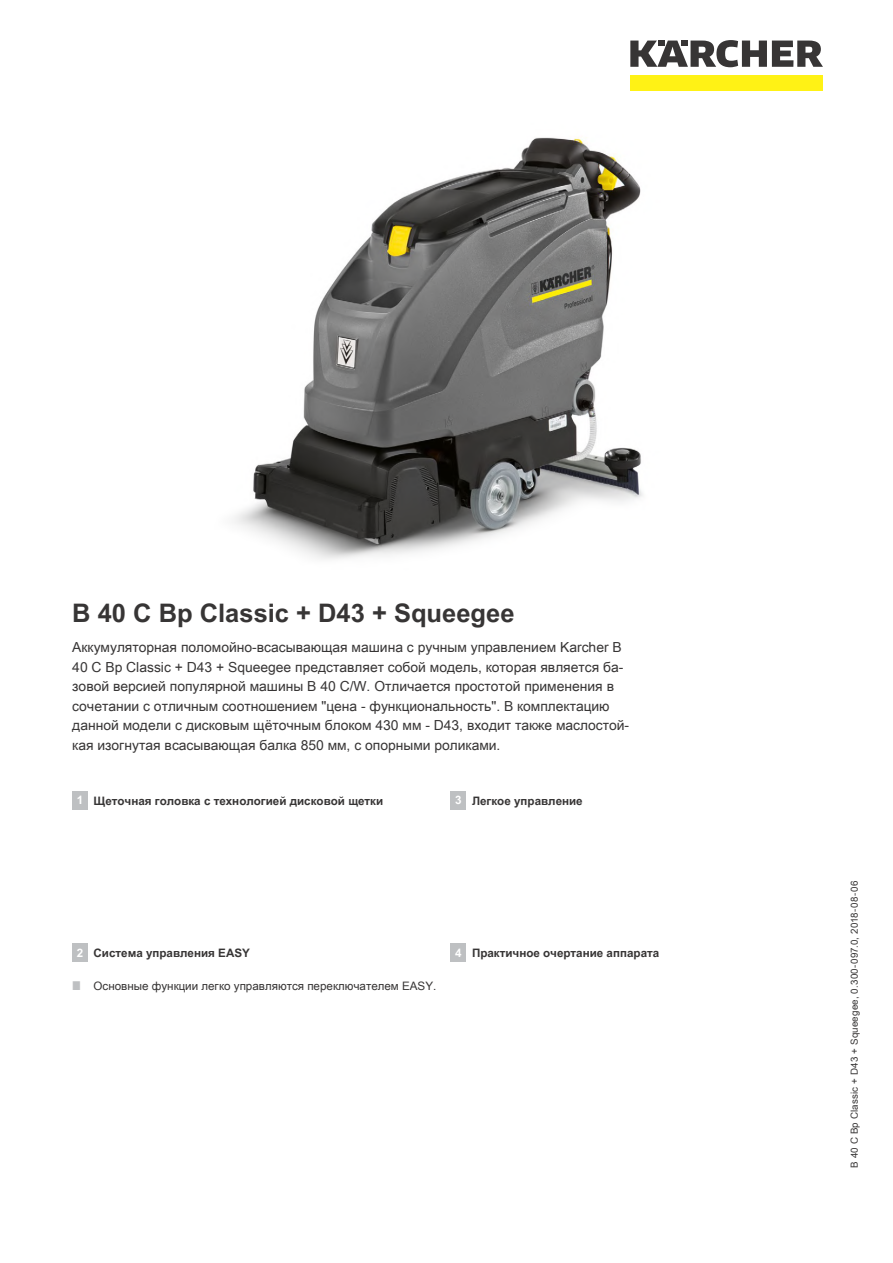
<style>
.page{position:relative;width:893px;height:1263px;background:#fff}
.page>*{position:absolute;margin:0;border:0;box-sizing:border-box;transform-origin:0 0}
.t1{font:700 25.5px "Arial Unicode MS";color:#373535}
.t2{font:13.8px/19.5px "Arial Unicode MS";color:#373535}
.t3{font:700 11.7px "Arial Unicode MS";color:#373535}
.t4{font:11.7px "Arial Unicode MS";color:#373535}
.t5{font:700 11.7px "Arial Unicode MS";color:#fff}
.t6{font:9.75px "Arial Unicode MS";letter-spacing:.02em;color:#373535}
</style>
<div class="page">
<div style="left:630px;top:75px;width:193px;height:16px;background:#fff215"></div>
<svg style="left:630px;top:40px;width:193px;height:27px"></svg>
<img style="left:234px;top:137px;width:409px;height:422px">
<div style="left:72px;top:791px;width:16px;height:19px;background:#bec0c2"></div>
<div style="left:72px;top:943px;width:16px;height:19px;background:#bec0c2"></div>
<div style="left:451px;top:791px;width:15px;height:19px;background:#bec0c2"></div>
<div style="left:451px;top:943px;width:15px;height:19px;background:#bec0c2"></div>
<h1 class="t1" style="left:72px;top:594px;width:444px">B 40 C Bp Classic + D43 + Squeegee</h1>
<p class="t2" style="left:72px;top:637px;width:558px">Аккумуляторная поломойно-всасывающая машина с ручным управлением Karcher B 40 C Bp Classic + D43 + Squeegee представляет собой модель, которая является ба&shy;зовой версией популярной машины B 40 C/W. Отличается простотой применения в сочетании с отличным соотношением "цена - функциональность". В комплектацию данной модели с дисковым щёточным блоком 430 мм - D43, входит также маслостой&shy;кая изогнутая всасывающая балка 850 мм, с опорными роликами.</p>
<p class="t5" style="left:77px;top:792px;width:8px">1</p>
<p class="t3" style="left:94px;top:792px;width:291px">Щеточная головка с технологией дисковой щетки</p>
<p class="t5" style="left:455px;top:792px;width:8px">3</p>
<p class="t3" style="left:472px;top:792px;width:112px">Легкое управление</p>
<p class="t5" style="left:77px;top:944px;width:8px">2</p>
<p class="t3" style="left:94px;top:944px;width:158px">Система управления EASY</p>
<p class="t4" style="left:94px;top:977px;width:344px">Основные функции легко управляются переключателем EASY.</p>
<p class="t5" style="left:455px;top:944px;width:8px">4</p>
<p class="t3" style="left:472px;top:944px;width:189px">Практичное очертание аппарата</p>
<p class="t6" style="left:847px;top:1168px;width:288px;rotate:-90deg">B 40 C Bp Classic + D43 + Squeegee, 0.300-097.0, 2018-08-06</p>
</div>
